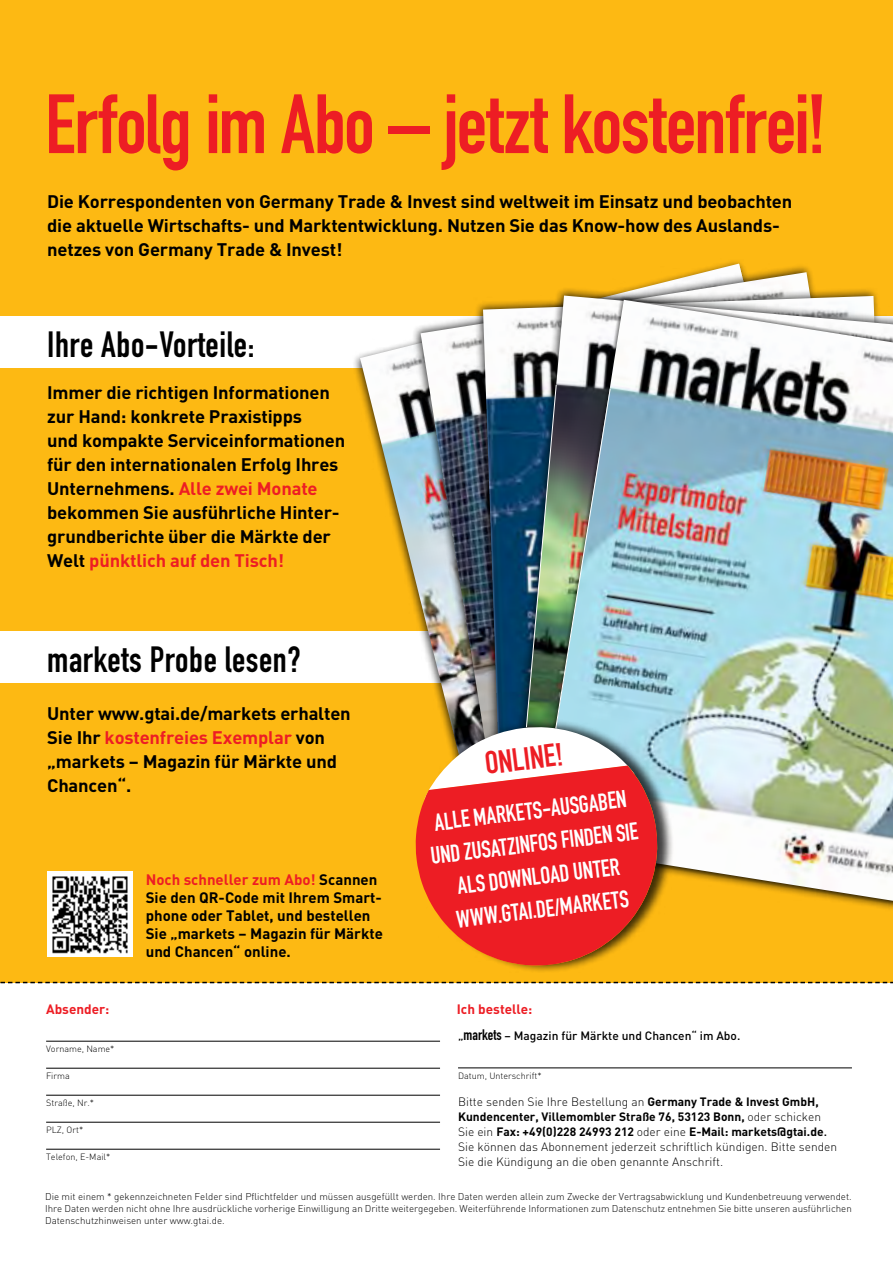
<style>
.page{position:relative;width:893px;height:1263px;background:#fff}
.page>*{position:absolute;margin:0;border:0;box-sizing:border-box;transform-origin:0 0}
.t1{font:82.5px "DIN Engschrift Std";letter-spacing:-.015em;color:#ed1d24}
.t2{font:36px "DIN Engschrift Std";letter-spacing:.015em;color:#000}
.t3{font:31.65px "DIN Engschrift Std";color:#ed1d24}
.t4{font:24px/33px "DIN Engschrift Std";color:#fff;text-align:center}
.t5{font:700 18px/24px "DIN";letter-spacing:-.01em;color:#000}
.t6{font:700 15px/18px "DIN";color:#000}
.t7{font:700 13.5px "DIN";color:#ed1d24}
.t8{font:300 12px/15px "DIN";color:#000}
.t9{font:500 12px "DIN";color:#000}
.t10{font:300 9.75px/12px "DIN";color:#000;text-align:justify}
.t11{font:300 9px "DIN";color:#000}
.s1{color:#ed1d24}
.s2{font-family:"DIN Engschrift Std";font-weight:400;font-size:15px}
.s3{font-weight:700}
.s4{font-weight:500}
</style>
<div class="page">
<div style="left:0;top:0;width:893px;height:982px;background:#fdb913"></div>
<img style="left:47px;top:871px;width:86px;height:86px">
<hr style="left:46px;top:1041px;width:394px;height:1px;background:#000">
<hr style="left:46px;top:1068px;width:394px;height:1px;background:#000">
<hr style="left:46px;top:1095px;width:394px;height:1px;background:#000">
<hr style="left:46px;top:1122px;width:394px;height:1px;background:#000">
<hr style="left:46px;top:1149px;width:394px;height:1px;background:#000">
<hr style="left:458px;top:1067px;width:394px;height:1px;background:#000">
<svg style="left:0;top:982px;width:893px;height:1px"></svg>
<div style="left:0;top:316px;width:893px;height:51px;background:#fff"></div>
<div style="left:0;top:631px;width:893px;height:51px;background:#fff"></div>
<div style="left:351px;top:258px;width:527px;height:644px;background:#000;opacity:.75"></div>
<img style="left:360px;top:264px;width:55px;height:629px">
<div style="left:412px;top:263px;width:481px;height:621px;background:#000;opacity:.75"></div>
<img style="left:421px;top:272px;width:472px;height:446px">
<img style="left:537px;top:300px;width:356px;height:601px">
<div style="left:416px;top:718px;width:258px;height:254px;background:#000;opacity:.75"></div>
<svg style="left:415px;top:765px;width:242px;height:201px;background:#e93622"></svg>
<img style="left:424px;top:385px;width:210px;height:414px">
<h1 class="t1" style="left:45px;top:76px;width:783px">Erfolg im Abo – jetzt kostenfrei!</h1>
<p class="t5" style="left:47px;top:189px;width:747px">Die Korrespondenten von Germany Trade &amp; Invest sind weltweit im Einsatz und beobachten die aktuelle Wirtschafts- und Marktentwicklung. Nutzen Sie das Know-how des Auslands&shy;netzes von Germany Trade &amp; Invest!</p>
<h2 class="t2" style="left:47px;top:324px;width:209px">Ihre Abo-Vorteile:</h2>
<p class="t5" style="left:47px;top:380px;width:300px">Immer die richtigen Informationen zur Hand: konkrete Praxistipps<br>und kompakte Serviceinformationen für den internationalen Erfolg Ihres Unternehmens. <span class="s1">Alle zwei Monate </span>bekommen Sie ausführliche Hinter&shy;grundberichte über die Märkte der Welt <span class="s1">pünktlich auf den Tisch!</span></p>
<h2 class="t2" style="left:47px;top:638px;width:255px">markets Probe lesen?</h2>
<p class="t5" style="left:47px;top:701px;width:305px">Unter www.gtai.de/markets erhalten<br>Sie Ihr <span class="s1">kostenfreies Exemplar</span> von „markets – Magazin für Märkte und<br>Chancen“.</p>
<p class="t7" style="left:46px;top:1001px;width:65px">Absender:</p>
<p class="t11" style="left:46px;top:1043px;width:70px">Vorname, Name*</p>
<p class="t11" style="left:46px;top:1070px;width:25px">Firma</p>
<p class="t11" style="left:46px;top:1097px;width:49px">Straße, Nr.*</p>
<p class="t11" style="left:46px;top:1124px;width:39px">PLZ, Ort*</p>
<p class="t11" style="left:46px;top:1151px;width:66px">Telefon, E-Mail*</p>
<p class="t6" style="left:146px;top:870px;width:239px"><span class="s1">Noch schneller zum Abo!</span> Scannen<br>Sie den QR-Code mit Ihrem Smart&shy;phone oder Tablet, und bestellen<br>Sie „markets – Magazin für Märkte und Chancen“ online.</p>
<h3 class="t3" style="left:483px;top:745px;width:80px;rotate:-7deg">Onli ne!</h3>
<h3 class="t4" style="left:425px;top:807px;width:206px;rotate:-7deg">Alle markets-Ausgaben und zusAtzinfos finden Sie als Do wnloa d unter www.gtai .de/markets</h3>
<p class="t7" style="left:457px;top:1001px;width:77px">Ich bestelle:</p>
<p class="t9" style="left:458px;top:1028px;width:284px">„<span class="s2">markets</span> – Magazin für Märkte und Chancen“ im Abo.</p>
<p class="t11" style="left:458px;top:1070px;width:85px">Datum, Unterschrift*</p>
<p class="t8" style="left:458px;top:1094px;width:381px">Bitte senden Sie Ihre Bestellung an <span class="s3">Germany Trade &amp; Invest GmbH, Kundencenter, Villemombler Straße 76, 53123 Bonn,</span> oder schicken Sie ein <span class="s3">Fax: +49(0)228 24993 212</span> oder eine <span class="s3">E-Mail: markets@gtai.de</span><span class="s4">.<br></span>Sie können das Abonnement jederzeit schriftlich kündigen. Bitte senden Sie die Kündigung an die oben genannte Anschrift.</p>
<p class="t10" style="left:45px;top:1190px;width:808px">Die mit einem * gekennzeichneten Felder sind Pflichtfelder und müssen ausgefüllt werden. Ihre Daten werden allein zum Zwecke der Vertragsabwicklung und Kundenbetreuung verwendet.<br>Ihre Daten werden nicht ohne Ihre ausdrückliche vorherige Einwilligung an Dritte weitergegeben. Weiterführende Informationen zum Datenschutz entnehmen Sie bitte unseren ausführlichen Datenschutzhinweisen unter www.gtai.de.</p>
</div>
